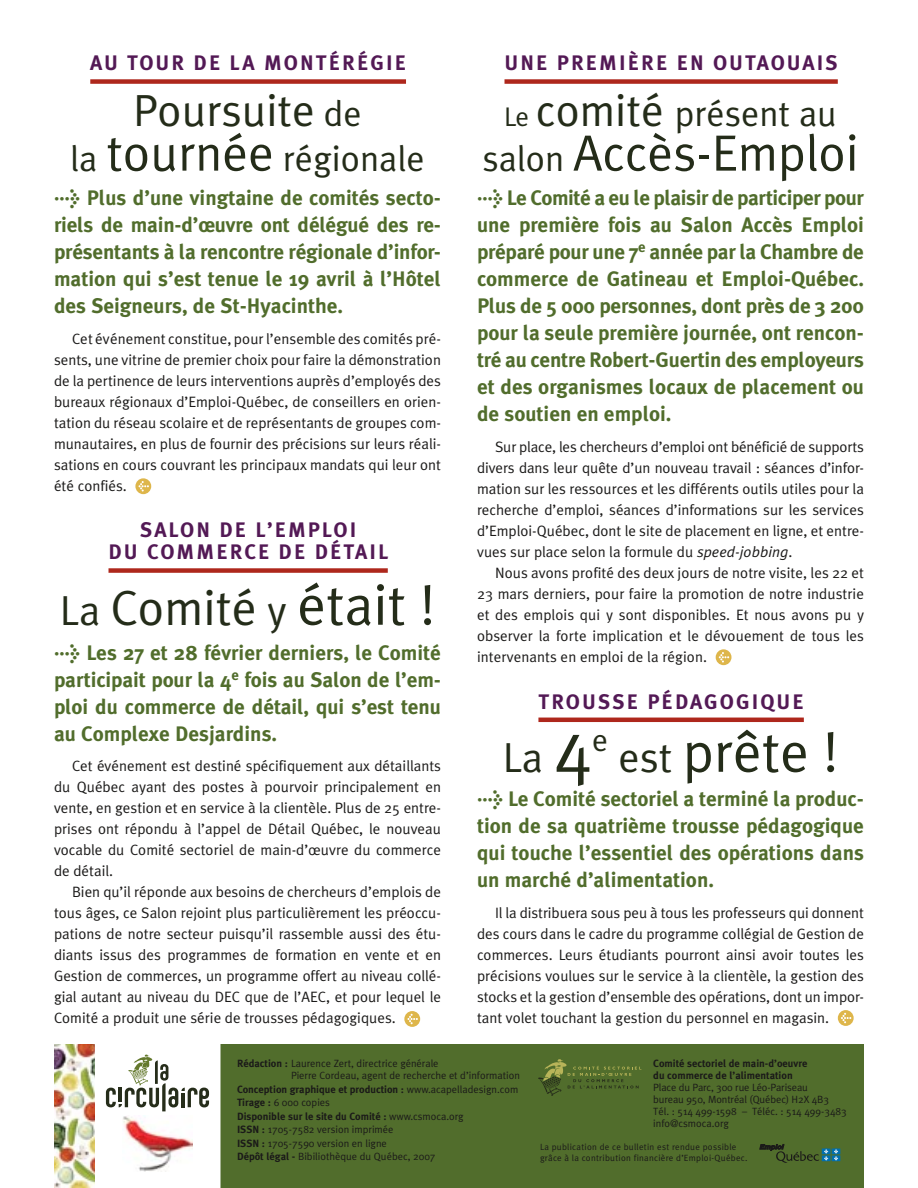
<style>
.page{position:relative;width:918px;height:1188px;background:#fff}
.page>*{position:absolute;margin:0;border:0;box-sizing:border-box;transform-origin:0 0}
.t1{font:57px "Meta Plus Normal";color:#242c19}
.t2{font:51px "Meta Plus Normal";color:#242c19}
.t3{font:49.5px "Meta Plus Normal";color:#242c19}
.t4{font:45px "Meta Plus Normal";color:#242c19}
.t5{font:42px "Meta Plus Normal";color:#242c19}
.t6{font:36px "Meta Plus Normal";color:#242c19}
.t7{font:31.5px "Meta Plus Normal";color:#242c19}
.t8{font:700 21px/27px "Meta Plus";color:#516d2c;text-align:justify}
.t9{font:700 21px/22.5px "Meta Plus";letter-spacing:.1em;color:#531955;text-align:center}
.t10{font:15px/21px "Meta Plus Normal";color:#1b1a19;text-align:justify}
.t11{font:10.5px "Meta Plus Normal";color:#1b1a19}
.t12{font:700 10.5px "Meta Plus";color:#1b1a19}
.t13{font:9px "Meta Plus Normal";letter-spacing:.03em;color:#1b1a19}
.s1{font-size:36px}
.s2{font-size:51px}
.s3{font-size:42px}
.s4{font-size:57px}
.s5{font-size:27px}
.s6{font-size:45px}
.s7{font-style:italic}
.s8{font-size:72px}
.s9{font-family:"Meta Plus";font-weight:700}
.s10{font-family:"Meta Plus Normal";font-weight:400}
</style>
<div class="page">
<div style="left:220px;top:1044px;width:644px;height:144px;background:#516d2c"></div>
<svg style="left:760px;top:1144px;width:80px;height:19px;background:#42623b"></svg>
<img style="left:54px;top:1044px;width:40px;height:144px">
<img style="left:122px;top:1116px;width:71px;height:55px">
<svg style="left:106px;top:1055px;width:103px;height:56px"></svg>
<svg style="left:538px;top:1059px;width:103px;height:37px;background:#566e2e"></svg>
<svg style="left:135px;top:478px;width:16px;height:16px"></svg>
<svg style="left:139px;top:481px;width:10px;height:11px"></svg>
<div style="left:90px;top:79px;width:316px;height:5px;background:#ae271c"></div>
<svg style="left:716px;top:649px;width:16px;height:16px"></svg>
<svg style="left:719px;top:652px;width:10px;height:11px"></svg>
<div style="left:505px;top:79px;width:333px;height:5px;background:#ae271c"></div>
<svg style="left:838px;top:1010px;width:16px;height:16px"></svg>
<svg style="left:841px;top:1013px;width:10px;height:10px"></svg>
<hr style="left:538px;top:718px;width:266px;height:4px;background:#ae271c">
<svg style="left:404px;top:1011px;width:16px;height:16px"></svg>
<svg style="left:407px;top:1014px;width:11px;height:10px"></svg>
<div style="left:109px;top:568px;width:279px;height:5px;background:#ae271c"></div>
<p class="t9" style="left:90px;top:52px;width:317px">AU TOUR DE LA MONTÉRÉGIE</p>
<p class="t4" style="left:133px;top:84px;width:230px">Poursuite <span class="s1">de</span></p>
<p class="t6" style="left:70px;top:137px;width:356px">la <span class="s2">tournée</span> régionale</p>
<p class="t8" style="left:54px;top:184px;width:389px">&gt; Plus d’une vingtaine de comités secto&shy;riels de main-d’œuvre ont délégué des re&shy;présentants à la rencontre régionale d’infor&shy;mation qui s’est tenue le 19 avril à l’Hôtel des Seigneurs, de St-Hyacinthe.</p>
<p class="t10" style="left:54px;top:328px;width:389px;text-indent:18px">Cet événement constitue, pour l’ensemble des comités pré&shy;sents, une vitrine de premier choix pour faire la démonstration de la pertinence de leurs interventions auprès d’employés des bureaux régionaux d’Emploi-Québec, de conseillers en orien&shy;tation du réseau scolaire et de représentants de groupes com&shy;munautaires, en plus de fournir des précisions sur leurs réali&shy;sations en cours couvrant les principaux mandats qui leur ont été confiés.</p>
<p class="t9" style="left:109px;top:518px;width:281px">SALON DE L’EMPLOI<br>DU COMMERCE DE DÉTAIL</p>
<p class="t3" style="left:60px;top:579px;width:377px"><span class="s3">La</span> Comité <span class="s3">y</span> <span class="s4">était !</span></p>
<p class="t8" style="left:54px;top:639px;width:389px">&gt; Les 27 et 28 février derniers, le Comité participait pour la 4<sup>e</sup> fois au Salon de l’em&shy;ploi du commerce de détail, qui s’est tenu au Complexe Desjardins.</p>
<p class="t10" style="left:54px;top:756px;width:389px;text-indent:18px">Cet événement est destiné spécifiquement aux détaillants du Québec ayant des postes à pourvoir principalement en vente, en gestion et en service à la clientèle. Plus de 25 entre&shy;prises ont répondu à l’appel de Détail Québec, le nouveau vocable du Comité sectoriel de main-d’œuvre du commerce de détail.</p>
<p class="t10" style="left:54px;top:882px;width:389px;text-indent:18px">Bien qu’il réponde aux besoins de chercheurs d’emplois de tous âges, ce Salon rejoint plus particulièrement les préoccu&shy;pations de notre secteur puisqu’il rassemble aussi des étu&shy;diants issus des programmes de formation en vente et en Gestion de commerces, un programme offert au niveau collé&shy;gial autant au niveau du DEC que de l’AEC, et pour lequel le Comité a produit une série de trousses pédagogiques.</p>
<p class="t9" style="left:505px;top:52px;width:335px">UNE PREMIÈRE EN OUTAOUAIS</p>
<p class="t6" style="left:504px;top:92px;width:334px"><span class="s5">Le</span> <span class="s6">comité</span> présent au</p>
<p class="t2" style="left:482px;top:123px;width:378px"><span class="s1">salon</span> Accès-Emploi</p>
<p class="t8" style="left:477px;top:184px;width:389px">&gt; Le Comité a eu le plaisir de participer pour une première fois au Salon Accès Emploi préparé pour une 7<sup>e</sup> année par la Chambre de commerce de Gatineau et Emploi-Québec.<br>Plus de 5 000 personnes, dont près de 3 200 pour la seule première journée, ont rencon&shy;tré au centre Robert-Guertin des employeurs et des organismes locaux de placement ou de soutien en emploi.</p>
<p class="t10" style="left:477px;top:436px;width:389px;text-indent:18px">Sur place, les chercheurs d’emploi ont bénéficié de supports divers dans leur quête d’un nouveau travail : séances d’infor&shy;mation sur les ressources et les différents outils utiles pour la recherche d’emploi, séances d’informations sur les services d’Emploi-Québec, dont le site de placement en ligne, et entre&shy;vues sur place selon la formule du <span class="s7">speed-jobbing</span>.</p>
<p class="t10" style="left:477px;top:562px;width:389px;text-indent:18px">Nous avons profité des deux jours de notre visite, les 22 et 23 mars derniers, pour faire la promotion de notre industrie et des emplois qui y sont disponibles. Et nous avons pu y observer la forte implication et le dévouement de tous les intervenants en emploi de la région.</p>
<p class="t9" style="left:538px;top:690px;width:267px">TROUSSE PÉDAGOGIQUE</p>
<p class="t5" style="left:503px;top:733px;width:91px">La <span class="s8">4</span></p>
<p class="t7" style="left:592px;top:722px;width:17px">e</p>
<p class="t1" style="left:618px;top:719px;width:221px"><span class="s3">est</span> prête !</p>
<p class="t8" style="left:477px;top:785px;width:389px">&gt; Le Comité sectoriel a terminé la produc&shy;tion de sa quatrième trousse pédagogique qui touche l’essentiel des opérations dans un marché d’alimentation.</p>
<p class="t10" style="left:477px;top:902px;width:389px;text-indent:18px">Il la distribuera sous peu à tous les professeurs qui donnent des cours dans le cadre du programme collégial de Gestion de commerces. Leurs étudiants pourront ainsi avoir toutes les précisions voulues sur le service à la clientèle, la gestion des stocks et la gestion d’ensemble des opérations, dont un impor&shy;tant volet touchant la gestion du personnel en magasin.</p>
<p class="t11" style="left:237px;top:1058px;width:203px"><span class="s9">Rédaction :</span> Laurence Zert, directrice générale</p>
<p class="t11" style="left:291px;top:1070px;width:230px">Pierre Cordeau, agent de recherche et d’information</p>
<p class="t12" style="left:237px;top:1083px;width:283px">Conception graphique et production : <span class="s10">www.acapelladesign.com</span></p>
<p class="t11" style="left:237px;top:1097px;width:95px"><span class="s9">Tirage :</span> 6 000 copies</p>
<p class="t12" style="left:237px;top:1110px;width:228px">Disponible sur le site du Comité : <span class="s10">www.csmoca.org</span></p>
<p class="t11" style="left:237px;top:1124px;width:158px"><span class="s9">ISSN :</span> 1705-7582 version imprimée</p>
<p class="t11" style="left:237px;top:1137px;width:151px"><span class="s9">ISSN :</span> 1705-7590 version en ligne</p>
<p class="t11" style="left:237px;top:1151px;width:200px"><span class="s9">Dépôt légal -</span> Bibiliothèque du Québec, 2007</p>
<p class="t12" style="left:653px;top:1057px;width:156px">Comité sectoriel de main-d’oeuvre</p>
<p class="t12" style="left:653px;top:1069px;width:141px">du commerce de l’alimentation</p>
<p class="t11" style="left:653px;top:1081px;width:156px">Place du Parc, 300 rue Léo-Pariseau</p>
<p class="t11" style="left:653px;top:1093px;width:177px">bureau 950, Montréal (Québec) H2X 4B3</p>
<p class="t11" style="left:653px;top:1105px;width:195px">Tél. : 514 499-1598 – Téléc. : 514 499-3483</p>
<p class="t11" style="left:653px;top:1117px;width:77px">info@csmoca.org</p>
<p class="t13" style="left:540px;top:1142px;width:198px">La publication de ce bulletin est rendue possible</p>
<p class="t13" style="left:540px;top:1152px;width:209px">grâce à la contribution financière d’Emploi-Québec.</p>
</div>
